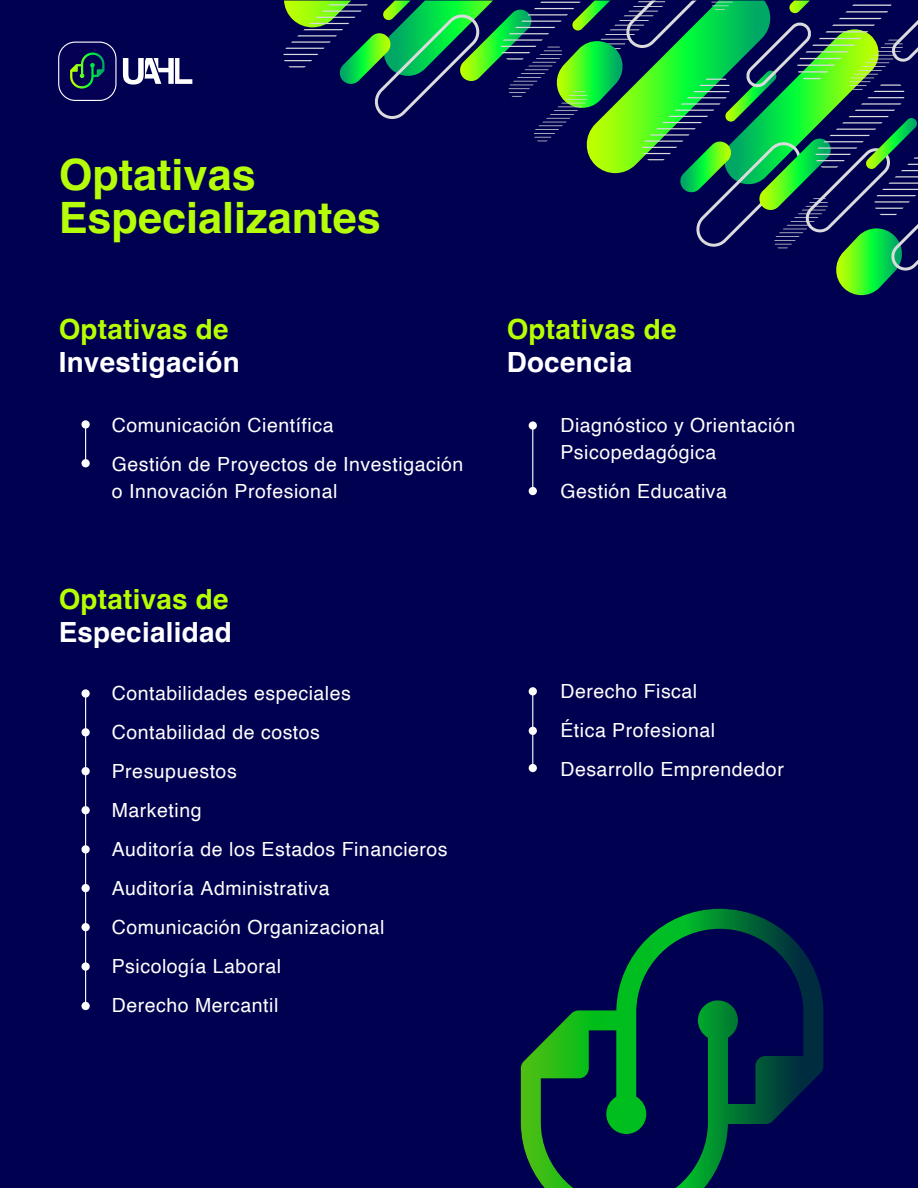
<style>
.page{position:relative;width:918px;height:1188px;background:#000050}
.page>*{position:absolute;margin:0;border:0;box-sizing:border-box;transform-origin:0 0}
.t1{font:700 43.2px/43.3px "Helvetica";color:#b5fd08}
.t2{font:700 27.75px "Helvetica";letter-spacing:.01em;color:#b6ff00}
.t3{font:700 27.75px "Helvetica";letter-spacing:.01em;color:#fff}
.t4{font:19.5px/39px "Helvetica";letter-spacing:.025em;color:#fff}
</style>
<div class="page">
<svg style="left:123px;top:58px;width:69px;height:27px"></svg>
<div style="left:59px;top:42px;width:57px;height:58px;background:#040054;border-radius:17px"></div>
<div style="left:58px;top:42px;width:59px;height:59px;border:1px solid #fff;border-radius:17px"></div>
<svg style="left:70px;top:53px;width:35px;height:36px"></svg>
<svg style="left:284px;top:1px;width:634px;height:294px"></svg>
<svg style="left:521px;top:909px;width:302px;height:279px"></svg>
<svg style="left:81px;top:420px;width:9px;height:9px"></svg>
<div style="left:81px;top:459px;width:9px;height:8px;background:#fff;border-radius:50%"></div>
<hr style="left:85px;top:424px;width:1px;height:41px;background:#fff">
<div style="left:529px;top:421px;width:8px;height:9px;background:#fff;border-radius:50%"></div>
<div style="left:529px;top:487px;width:8px;height:8px;background:#fff;border-radius:50%"></div>
<hr style="left:532px;top:426px;width:1px;height:66px;background:#fff">
<svg style="left:81px;top:689px;width:9px;height:9px"></svg>
<div style="left:81px;top:728px;width:9px;height:8px;background:#fff;border-radius:50%"></div>
<hr style="left:85px;top:694px;width:1px;height:311px;background:#fff">
<div style="left:81px;top:767px;width:9px;height:8px;background:#fff;border-radius:50%"></div>
<div style="left:81px;top:806px;width:9px;height:8px;background:#fff;border-radius:50%"></div>
<div style="left:81px;top:845px;width:9px;height:9px;background:#fff;border-radius:50%"></div>
<div style="left:81px;top:884px;width:9px;height:8px;background:#fff;border-radius:50%"></div>
<div style="left:81px;top:923px;width:9px;height:8px;background:#fff;border-radius:50%"></div>
<div style="left:81px;top:962px;width:9px;height:9px;background:#fff;border-radius:50%"></div>
<div style="left:529px;top:687px;width:8px;height:8px;background:#fff;border-radius:50%"></div>
<div style="left:529px;top:727px;width:8px;height:8px;background:#fff;border-radius:50%"></div>
<div style="left:529px;top:764px;width:8px;height:8px;background:#fff;border-radius:50%"></div>
<hr style="left:532px;top:692px;width:1px;height:77px;background:#fff">
<div style="left:81px;top:1002px;width:9px;height:8px;background:#fff;border-radius:50%"></div>
<h1 class="t1" style="left:59px;top:158px;width:324px">Optativas<br>Especializantes</h1>
<h2 class="t2" style="left:59px;top:312px;width:171px">Optativas de</h2>
<h2 class="t3" style="left:59px;top:345px;width:183px">Investigación</h2>
<p class="t4" style="left:112px;top:406px;width:353px">Comunicación Científica<br>Gestión de Proyectos de Investigación</p>
<p class="t4" style="left:112px;top:472px;width:227px">o Innovación Profesional</p>
<h2 class="t2" style="left:59px;top:583px;width:171px">Optativas de</h2>
<h2 class="t3" style="left:59px;top:616px;width:175px">Especialidad</h2>
<p class="t4" style="left:112px;top:675px;width:337px">Contabilidades especiales<br>Contabilidad de costos<br>Presupuestos<br>Marketing<br>Auditoría de los Estados Financieros<br>Auditoría Administrativa<br>Comunicación Organizacional<br>Psicología Laboral<br>Derecho Mercantil</p>
<h2 class="t2" style="left:507px;top:312px;width:171px">Optativas de</h2>
<h2 class="t3" style="left:507px;top:345px;width:127px">Docencia</h2>
<p class="t4" style="left:560px;top:412px;width:236px;line-height:27px">Diagnóstico y Orientación<br>Psicopedagógica</p>
<p class="t4" style="left:560px;top:472px;width:168px">Gestión Educativa</p>
<p class="t4" style="left:560px;top:672px;width:225px">Derecho Fiscal<br>Ética Profesional<br>Desarrollo Emprendedor</p>
</div>
